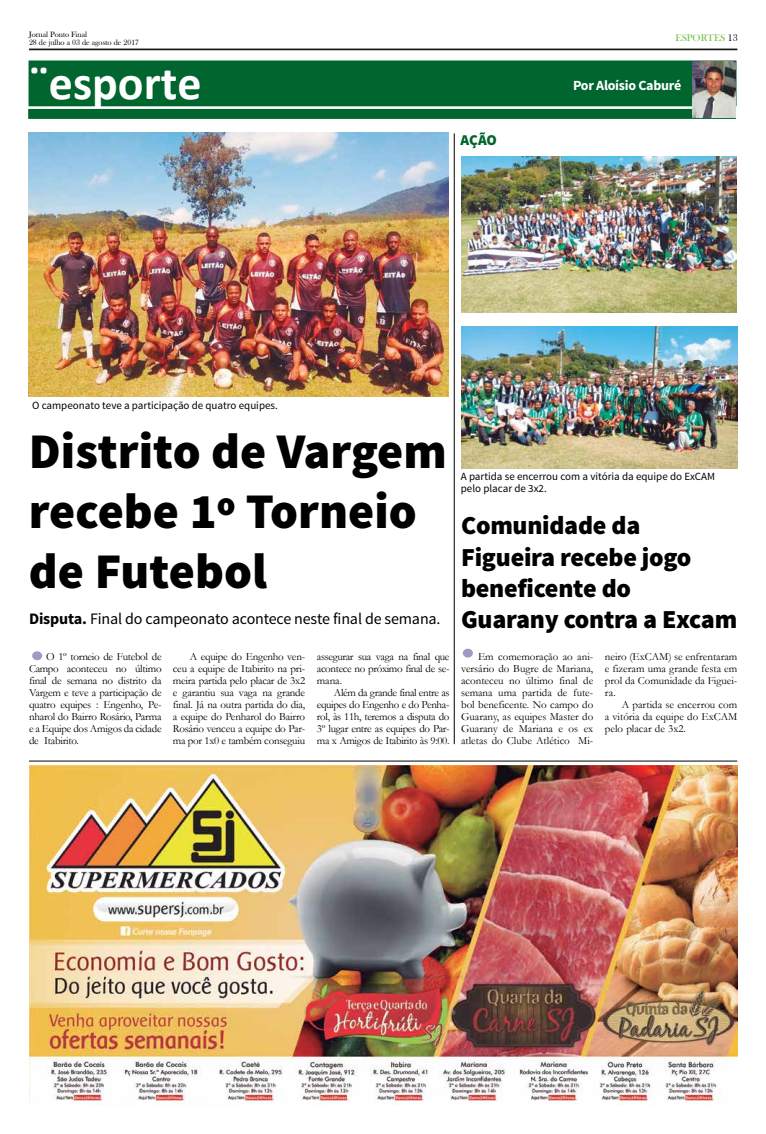
<style>
.page{position:relative;width:766px;height:1134px;background:#fff}
.page>*{position:absolute;margin:0;border:0;box-sizing:border-box;transform-origin:0 0}
.t1{font:900 49.9px/59.9px "Source Sans Pro";color:#000}
.t2{font:700 47.9px "Calibri";color:#fff}
.t3{font:900 26px/31.2px "Source Sans Pro";letter-spacing:-.01em;color:#000}
.t4{font:16px "Source Sans Pro";letter-spacing:-.01em;color:#000}
.t5{font:900 15px "Source Sans Pro";color:#00652e}
.t6{font:700 14px "Source Sans Pro";letter-spacing:-.02em;color:#fff}
.t7{font:11px/12px "Garamond";letter-spacing:-.02em;color:#000;text-align:justify}
.t8{font:11px/12px "Source Sans Pro";color:#000}
.t9{font:10px "Bask Old Face";color:#72bf44}
.t10{font:8px/8px "Bask Old Face";color:#000}
.s1{color:#000}
.s2{font-weight:700}
</style>
<div class="page">
<hr style="left:29px;top:49px;width:708px;height:1px;background:#000">
<hr style="left:29px;top:50px;width:708px;height:1px;background:#000">
<div style="left:29px;top:61px;width:706px;height:45px;background:#00652e"></div>
<div style="left:29px;top:60px;width:707px;height:46px;border:1px solid #00652e"></div>
<div style="left:28px;top:109px;width:707px;height:10px;background:#00652e"></div>
<img style="left:692px;top:61px;width:43px;height:56px">
<hr style="left:29px;top:761px;width:708px;height:1px;background:#000">
<img style="left:29px;top:766px;width:708px;height:340px">
<hr style="left:454px;top:133px;width:1px;height:611px;background:#000">
<div style="left:462px;top:649px;width:11px;height:8px;background:#9b9bc5;border-radius:50%"></div>
<img style="left:461px;top:157px;width:275px;height:156px">
<img style="left:461px;top:326px;width:276px;height:142px">
<div style="left:32px;top:651px;width:10px;height:9px;background:#9b9bc5;border-radius:50%"></div>
<img style="left:29px;top:133px;width:419px;height:264px">
<p class="t10" style="left:29px;top:30px;width:112px">Jornal Ponto Final<br>28 de julho a 03 de agosto de 2017</p>
<h2 class="t2" style="left:29px;top:53px;width:174px">¨esporte</h2>
<h3 class="t5" style="left:460px;top:130px;width:38px">AÇÃO</h3>
<p class="t9" style="left:675px;top:32px;width:64px">ESPORTES <span class="s1">13</span></p>
<p class="t6" style="left:573px;top:77px;width:110px">Por Aloísio Caburé</p>
<p class="t8" style="left:32px;top:399px;width:247px">O campeonato teve a participação de quatro equipes.</p>
<h1 class="t1" style="left:29px;top:424px;width:419px">Distrito de Vargem recebe 1º Torneio de Futebol</h1>
<h3 class="t4" style="left:29px;top:609px;width:413px"><span class="s2">Disputa.</span> Final do campeonato acontece neste final de semana.</h3>
<p class="t7" style="left:29px;top:650px;width:134px;text-indent:17px">O 1º torneio de Futebol de Campo aconteceu no último final de semana no distrito da Vargem e teve a participação de quatro equipes : Engenho, Pe&shy;nharol do Bairro Rosário, Parma e a Equipe dos Amigos da cidade de Itabirito.</p>
<p class="t7" style="left:173px;top:650px;width:134px;text-indent:17px">A equipe do Engenho ven&shy;ceu a equipe de Itabirito na pri&shy;meira partida pelo placar de 3x2 e garantiu sua vaga na grande final. Já na outra partida do dia, a equipe do Penharol do Bairro Rosário venceu a equipe do Par&shy;ma por 1x0 e também conseguiu</p>
<p class="t7" style="left:317px;top:650px;width:134px">assegurar sua vaga na final que acontece no próximo final de se&shy;mana.</p>
<p class="t7" style="left:317px;top:686px;width:134px;text-indent:17px">Além da grande final entre as equipes do Engenho e do Penha&shy;rol, às 11h, teremos a disputa do 3º lugar entre as equipes do Par&shy;ma x Amigos de Itabirito às 9:00.</p>
<p class="t8" style="left:460px;top:471px;width:256px">A partida se encerrou com a vitória da equipe do ExCAM pelo placar de 3x2.</p>
<h3 class="t3" style="left:461px;top:511px;width:278px">Comunidade da<br>Figueira recebe jogo beneficente do<br>Guarany contra a Excam</h3>
<p class="t7" style="left:461px;top:650px;width:134px;text-indent:17px">Em comemoração ao ani&shy;versário do Bugre de Mariana, aconteceu no último final de semana uma partida de fute&shy;bol beneficente. No campo do Guarany, as equipes Master do Guarany de Mariana e os ex atletas do Clube Atlético Mi-</p>
<p class="t7" style="left:604px;top:650px;width:134px">neiro (ExCAM) se enfrentaram e fizeram uma grande festa em prol da Comunidade da Figuei&shy;ra.</p>
<p class="t7" style="left:604px;top:698px;width:134px;text-indent:17px">A partida se encerrou com a vitória da equipe do ExCAM pelo placar de 3x2.</p>
</div>
